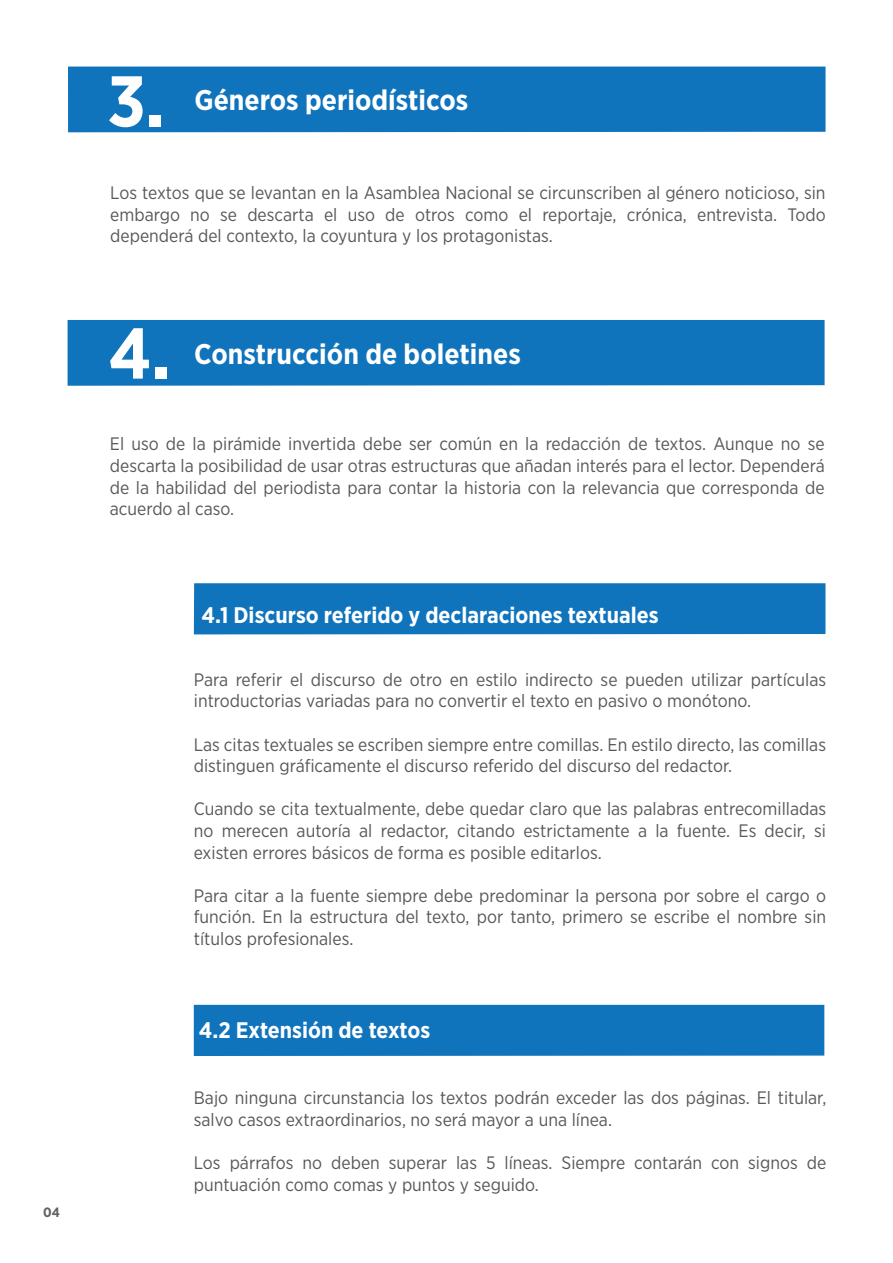
<style>
.page{position:relative;width:893px;height:1263px;background:#fff}
.page>*{position:absolute;margin:0;border:0;box-sizing:border-box;transform-origin:0 0}
.t1{font:700 71.55px "Gotham Narrow";color:#fff}
.t2{font:700 28.5px "Gotham Narrow";color:#fff}
.t3{font:700 22.5px "Gotham Narrow";color:#fff}
.t4{font:18px/21.6px "Gotham Narrow";color:#57585a;text-align:justify}
.t5{font:700 13.5px "Gotham Narrow";color:#606160}
</style>
<div class="page">
<div style="left:68px;top:67px;width:757px;height:65px;background:#1074bc"></div>
<div style="left:68px;top:320px;width:757px;height:66px;background:#1074bc"></div>
<div style="left:194px;top:1005px;width:630px;height:51px;background:#1074bc"></div>
<div style="left:194px;top:583px;width:631px;height:51px;background:#1074bc"></div>
<p class="t5" style="left:43px;top:1203px;width:18px">04</p>
<h1 class="t1" style="left:107px;top:55px;width:59px">3.</h1>
<h2 class="t2" style="left:195px;top:81px;width:275px">Géneros periodísticos</h2>
<p class="t4" style="left:110px;top:181px;width:717px">Los textos que se levantan en la Asamblea Nacional se circunscriben al género noticioso, sin embargo no se descarta el uso de otros como el reportaje, crónica, entrevista. Todo dependerá del contexto, la coyuntura y los protagonistas.</p>
<h1 class="t1" style="left:108px;top:307px;width:64px">4.</h1>
<h2 class="t2" style="left:194px;top:335px;width:328px">Construcción de boletines</h2>
<p class="t4" style="left:110px;top:433px;width:716px">El uso de la pirámide invertida debe ser común en la redacción de textos. Aunque no se descarta la posibilidad de usar otras estructuras que añadan interés para el lector. Dependerá de la habilidad del periodista para contar la historia con la relevancia que corresponda de acuerdo al caso.</p>
<p class="t3" style="left:201px;top:600px;width:459px">4.1 Discurso referido y declaraciones textuales</p>
<p class="t4" style="left:194px;top:668px;width:634px">Para referir el discurso de otro en estilo indirecto se pueden utilizar partículas introductorias variadas para no convertir el texto en pasivo o monótono.</p>
<p class="t4" style="left:194px;top:733px;width:634px">Las citas textuales se escriben siempre entre comillas. En estilo directo, las comillas distinguen gráficamente el discurso referido del discurso del redactor.</p>
<p class="t4" style="left:194px;top:798px;width:634px">Cuando se cita textualmente, debe quedar claro que las palabras entrecomilladas no merecen autoría al redactor, citando estrictamente a la fuente. Es decir, si existen errores básicos de forma es posible editarlos.</p>
<p class="t4" style="left:194px;top:884px;width:634px">Para citar a la fuente siempre debe predominar la persona por sobre el cargo o función. En la estructura del texto, por tanto, primero se escribe el nombre sin títulos profesionales.</p>
<p class="t3" style="left:199px;top:1015px;width:233px">4.2 Extensión de textos</p>
<p class="t4" style="left:194px;top:1087px;width:634px">Bajo ninguna circunstancia los textos podrán exceder las dos páginas. El titular, salvo casos extraordinarios, no será mayor a una línea.</p>
<p class="t4" style="left:194px;top:1152px;width:634px">Los párrafos no deben superar las 5 líneas. Siempre contarán con signos de puntuación como comas y puntos y seguido.</p>
</div>
